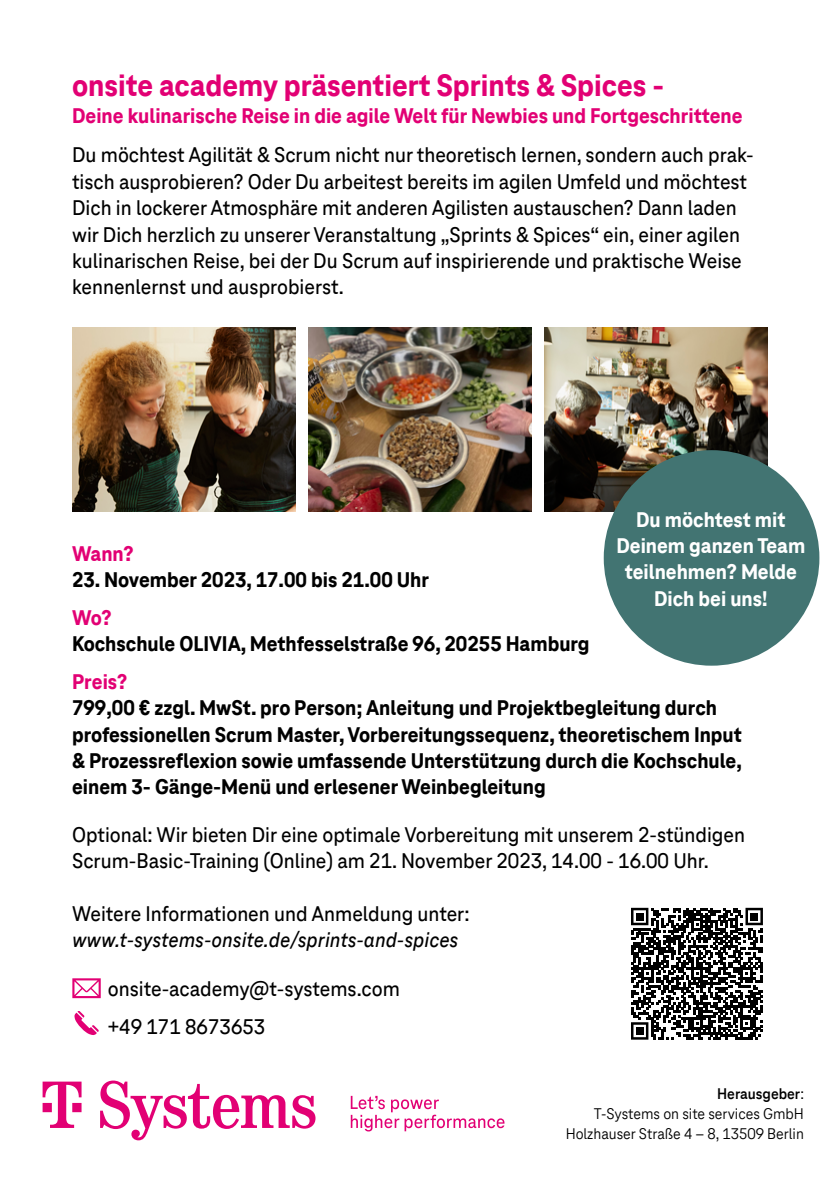
<style>
.page{position:relative;width:840px;height:1191px;background:#fff}
.page>*{position:absolute;margin:0;border:0;box-sizing:border-box;transform-origin:0 0}
.t1{font:800 32px "Tele Neo Office";color:#e20074}
.t2{font:500 22px/26.4px "Tele Neo Office";color:#000}
.t3{font:800 22px/26.4px "Tele Neo Office";color:#000}
.t4{font:800 22px "Tele Neo Office";color:#e20074}
.t5{font:800 22px/26.4px "Tele Neo Office";color:#fff;text-align:center}
.t6{font:italic 500 22px "Tele Neo Office";color:#000}
.t7{font:16px/20px "Tele Neo Office";color:#000;text-align:right}
.s1{font-weight:700}
</style>
<div class="page">
<img style="left:308px;top:328px;width:223px;height:183px">
<img style="left:72px;top:328px;width:223px;height:183px">
<img style="left:544px;top:328px;width:223px;height:183px">
<svg style="left:43px;top:1080px;width:272px;height:60px"></svg>
<svg style="left:350px;top:1095px;width:154px;height:36px"></svg>
<div style="left:603px;top:450px;width:216px;height:215px;background:#427472;border-radius:50%"></div>
<svg style="left:631px;top:907px;width:131px;height:132px"></svg>
<div style="left:635px;top:912px;width:8px;height:8px;background:#000"></div>
<div style="left:750px;top:912px;width:7px;height:8px;background:#000"></div>
<div style="left:635px;top:1027px;width:8px;height:7px;background:#000"></div>
<svg style="left:72px;top:978px;width:29px;height:20px"></svg>
<svg style="left:74px;top:1011px;width:25px;height:24px"></svg>
<h1 class="t1" style="left:72px;top:68px;width:593px">onsite academy präsentiert Sprints &amp; Spices -</h1>
<p class="t4" style="left:72px;top:103px;width:671px">Deine kulinarische Reise in die agile Welt für Newbies und Fortgeschrittene</p>
<p class="t2" style="left:72px;top:142px;width:682px">Du möchtest Agilität &amp; Scrum nicht nur theoretisch lernen, sondern auch prak&shy;tisch ausprobieren? Oder Du arbeitest bereits im agilen Umfeld und möchtest Dich in lockerer Atmosphäre mit anderen Agilisten austauschen? Dann laden wir Dich herzlich zu unserer Veranstaltung „Sprints &amp; Spices“ ein, einer agilen kulinarischen Reise, bei der Du Scrum auf inspirierende und praktische Weise kennenlernst und ausprobierst.</p>
<p class="t5" style="left:616px;top:506px;width:190px">Du möchtest mit<br>Deinem ganzen Team teilnehmen? Melde<br>Dich bei uns!</p>
<p class="t4" style="left:72px;top:541px;width:63px">Wann?</p>
<p class="t3" style="left:72px;top:567px;width:358px">23. November 2023, 17.00 bis 21.00 Uhr</p>
<p class="t4" style="left:72px;top:605px;width:41px">Wo?</p>
<p class="t3" style="left:72px;top:631px;width:518px">Kochschule OLIVIA, Methfesselstraße 96, 20255 Hamburg</p>
<p class="t4" style="left:72px;top:669px;width:57px">Preis?</p>
<p class="t3" style="left:72px;top:695px;width:671px">799,00 € zzgl. MwSt. pro Person; Anleitung und Projektbegleitung durch professionellen Scrum Master, Vorbereitungssequenz, theoretischem Input &amp; Prozessreflexion sowie umfassende Unterstützung durch die Kochschule, einem 3- Gänge-Menü und erlesener Weinbegleitung</p>
<p class="t2" style="left:72px;top:821px;width:674px">Optional: Wir bieten Dir eine optimale Vorbereitung mit unserem 2-stündigen<br>Scrum-Basic-Training (Online) am 21. November 2023, 14.00 - 16.00 Uhr.</p>
<p class="t2" style="left:72px;top:900px;width:399px">Weitere Informationen und Anmeldung unter:</p>
<p class="t6" style="left:72px;top:928px;width:387px">www.t-systems-onsite.de/sprints-and-spices</p>
<p class="t2" style="left:108px;top:969px;width:293px;line-height:37.8px">onsite-academy@t-systems.com +49 171 8673653</p>
<p class="t7" style="left:565px;top:1084px;width:239px"><span class="s1">Herausgeber</span>:<br>T-Systems on site services GmbH<br>Holzhauser Straße 4 – 8, 13509 Berlin</p>
</div>
